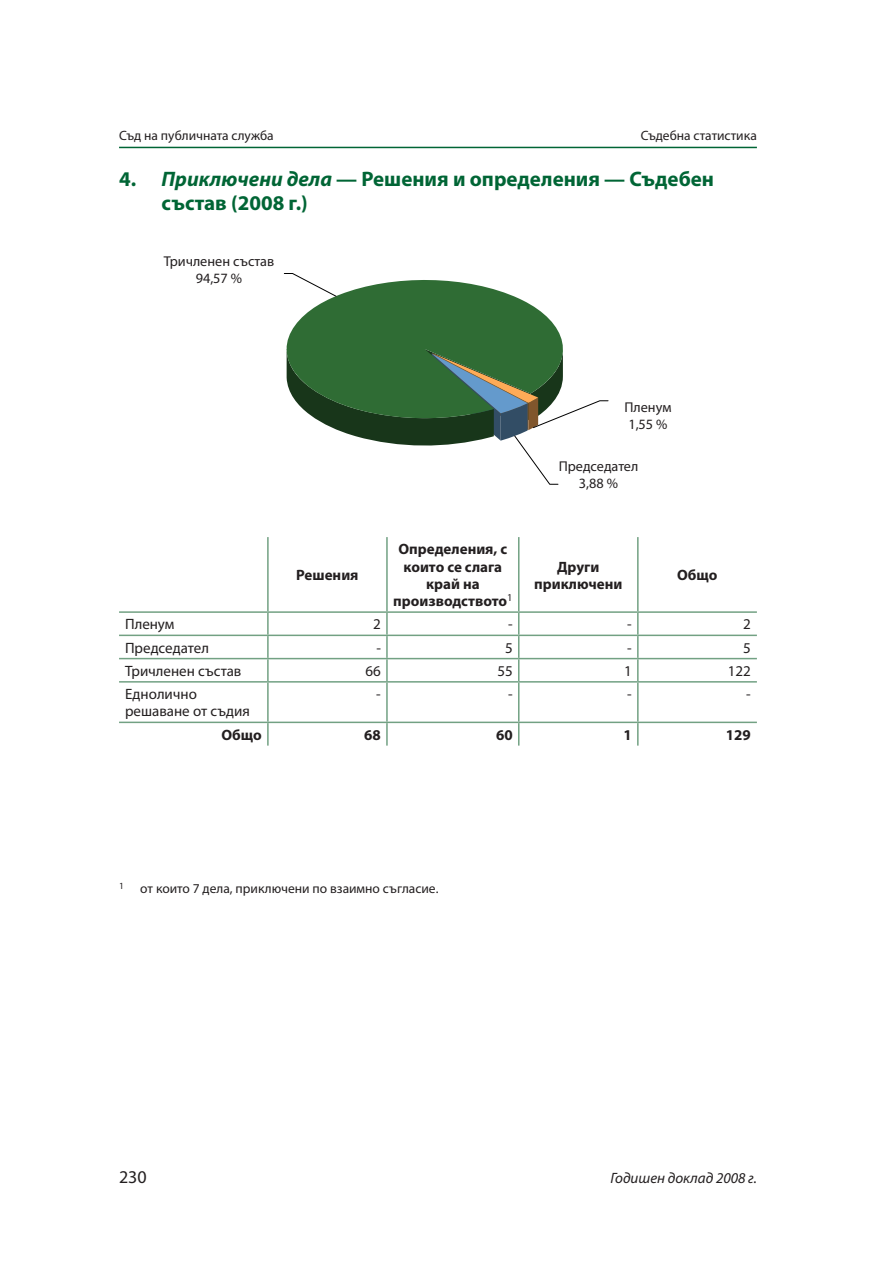
<style>
.page{position:relative;width:893px;height:1263px;background:#fff}
.page>*{position:absolute;margin:0;border:0;box-sizing:border-box;transform-origin:0 0}
.t1{font:700 21px/24px "Myriad Pro";color:#006535}
.t2{font:18px "Myriad Pro";color:#231f20}
.t3{font:700 15px/17.2px "Myriad Pro";color:#231f20;text-align:center}
.t4{font:15px/17.2px "Myriad Pro";color:#231f20}
.t5{font:italic 15px "Myriad Pro";color:#231f20}
.t6{font:14.25px/17.2px "Myriad Pro";color:#231f20;text-align:center}
.t7{font:13.5px "Myriad Pro";color:#231f20}
.s1{font-style:italic}
</style>
<div class="page">
<hr style="left:119px;top:147px;width:638px;height:1px;background:#006535">
<hr style="left:267px;top:537px;width:2px;height:74px;background:#72a183">
<hr style="left:386px;top:537px;width:2px;height:74px;background:#72a183">
<hr style="left:518px;top:537px;width:1px;height:74px;background:#72a183">
<hr style="left:637px;top:537px;width:2px;height:74px;background:#72a183">
<hr style="left:119px;top:611px;width:149px;height:2px;background:#72a183">
<hr style="left:268px;top:611px;width:119px;height:2px;background:#72a183">
<hr style="left:267px;top:613px;width:2px;height:22px;background:#72a183">
<hr style="left:387px;top:611px;width:132px;height:2px;background:#72a183">
<hr style="left:386px;top:613px;width:2px;height:22px;background:#72a183">
<hr style="left:519px;top:611px;width:119px;height:2px;background:#72a183">
<hr style="left:638px;top:611px;width:119px;height:2px;background:#72a183">
<hr style="left:637px;top:613px;width:2px;height:22px;background:#72a183">
<hr style="left:119px;top:635px;width:149px;height:1px;background:#72a183">
<hr style="left:268px;top:635px;width:119px;height:1px;background:#72a183">
<hr style="left:267px;top:636px;width:2px;height:22px;background:#72a183">
<hr style="left:387px;top:635px;width:132px;height:1px;background:#72a183">
<hr style="left:386px;top:636px;width:2px;height:22px;background:#72a183">
<hr style="left:519px;top:635px;width:119px;height:1px;background:#72a183">
<hr style="left:638px;top:635px;width:119px;height:1px;background:#72a183">
<hr style="left:637px;top:636px;width:2px;height:22px;background:#72a183">
<hr style="left:119px;top:658px;width:149px;height:1px;background:#72a183">
<hr style="left:268px;top:658px;width:119px;height:1px;background:#72a183">
<hr style="left:267px;top:659px;width:2px;height:22px;background:#72a183">
<hr style="left:387px;top:658px;width:132px;height:1px;background:#72a183">
<hr style="left:386px;top:659px;width:2px;height:22px;background:#72a183">
<hr style="left:519px;top:658px;width:119px;height:1px;background:#72a183">
<svg style="left:518px;top:613px;width:1px;height:68px"></svg>
<hr style="left:638px;top:658px;width:119px;height:1px;background:#72a183">
<hr style="left:637px;top:659px;width:2px;height:22px;background:#72a183">
<hr style="left:119px;top:681px;width:149px;height:2px;background:#72a183">
<hr style="left:268px;top:681px;width:119px;height:2px;background:#72a183">
<hr style="left:267px;top:683px;width:2px;height:39px;background:#72a183">
<hr style="left:387px;top:681px;width:132px;height:2px;background:#72a183">
<hr style="left:386px;top:683px;width:2px;height:39px;background:#72a183">
<hr style="left:519px;top:681px;width:119px;height:2px;background:#72a183">
<hr style="left:518px;top:683px;width:1px;height:39px;background:#72a183">
<hr style="left:638px;top:681px;width:119px;height:2px;background:#72a183">
<hr style="left:637px;top:683px;width:2px;height:39px;background:#72a183">
<hr style="left:119px;top:722px;width:149px;height:1px;background:#72a183">
<hr style="left:268px;top:722px;width:119px;height:1px;background:#72a183">
<hr style="left:267px;top:723px;width:2px;height:23px;background:#72a183">
<hr style="left:387px;top:722px;width:132px;height:1px;background:#72a183">
<hr style="left:386px;top:723px;width:2px;height:23px;background:#72a183">
<hr style="left:519px;top:722px;width:119px;height:1px;background:#72a183">
<svg style="left:518px;top:723px;width:1px;height:23px"></svg>
<hr style="left:638px;top:722px;width:119px;height:1px;background:#72a183">
<hr style="left:637px;top:723px;width:2px;height:23px;background:#72a183">
<svg style="left:318px;top:400px;width:291px;height:85px"></svg>
<svg style="left:286px;top:280px;width:294px;height:140px;fill:#2f6c34"></svg>
<svg style="left:284px;top:273px;width:53px;height:24px"></svg>
<p class="t7" style="left:119px;top:127px;width:156px">Съд на публичната служба</p>
<p class="t7" style="left:641px;top:127px;width:118px">Съдебна статистика</p>
<h1 class="t1" style="left:162px;top:166px;width:554px;text-indent:-43px">4. <span class="s1">Приключени дела</span> — Решения и определения — Съдебен състав (2008 г.)</h1>
<p class="t6" style="left:164px;top:252px;width:112px">Тричленен състав<br>94,57 %</p>
<p class="t3" style="left:296px;top:566px;width:64px">Решения</p>
<p class="t3" style="left:393px;top:540px;width:121px">Определения, с които се слага край на производството<sup>1</sup></p>
<p class="t6" style="left:624px;top:399px;width:49px;text-align:left">Пленум<br>1,55 %</p>
<p class="t6" style="left:559px;top:458px;width:81px">Председател<br>3,88 %</p>
<p class="t3" style="left:534px;top:557px;width:90px">Други приключени</p>
<p class="t3" style="left:677px;top:566px;width:42px">Общо</p>
<p class="t4" style="left:125px;top:615px;width:51px">Пленум</p>
<p class="t4" style="left:373px;top:615px;width:9px">2</p>
<p class="t4" style="left:508px;top:615px;width:6px">-</p>
<p class="t4" style="left:627px;top:615px;width:6px">-</p>
<p class="t4" style="left:743px;top:615px;width:9px">2</p>
<p class="t4" style="left:125px;top:639px;width:85px">Председател</p>
<p class="t4" style="left:376px;top:639px;width:6px">-</p>
<p class="t4" style="left:505px;top:639px;width:9px">5</p>
<p class="t4" style="left:627px;top:639px;width:6px">-</p>
<p class="t4" style="left:743px;top:639px;width:9px">5</p>
<p class="t4" style="left:125px;top:662px;width:118px">Тричленен състав</p>
<p class="t4" style="left:366px;top:662px;width:17px">66</p>
<p class="t4" style="left:497px;top:662px;width:17px">55</p>
<p class="t4" style="left:624px;top:662px;width:9px">1</p>
<p class="t4" style="left:728px;top:662px;width:25px">122</p>
<p class="t4" style="left:125px;top:685px;width:126px">Еднолично решаване от съдия</p>
<p class="t4" style="left:376px;top:685px;width:6px">-</p>
<p class="t4" style="left:508px;top:685px;width:6px">-</p>
<p class="t4" style="left:627px;top:685px;width:6px">-</p>
<p class="t4" style="left:746px;top:685px;width:6px">-</p>
<p class="t3" style="left:221px;top:725px;width:42px">Общо</p>
<p class="t3" style="left:364px;top:725px;width:18px">68</p>
<p class="t3" style="left:496px;top:725px;width:18px">60</p>
<p class="t3" style="left:623px;top:725px;width:10px">1</p>
<p class="t3" style="left:726px;top:725px;width:26px">129</p>
<p class="t7" style="left:119px;top:880px;width:321px"><sup>1</sup> от които 7 дела, приключени по взаимно съгласие.</p>
<p class="t2" style="left:119px;top:1166px;width:29px">230</p>
<p class="t5" style="left:610px;top:1168px;width:148px">Годишен доклад 2008 г.</p>
</div>
